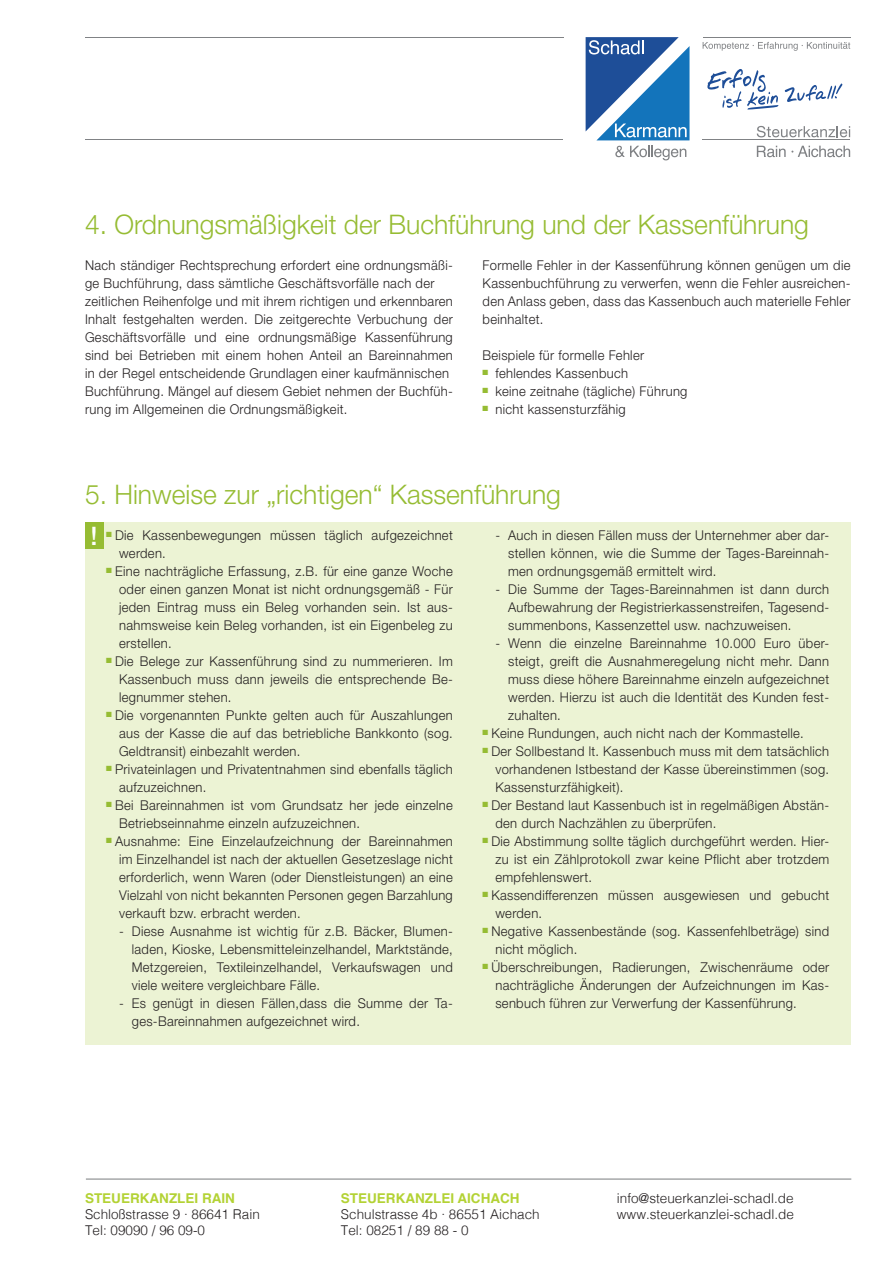
<style>
.page{position:relative;width:893px;height:1263px;background:#fff}
.page>*{position:absolute;margin:0;border:0;box-sizing:border-box;transform-origin:0 0}
.t1{font:300 27px "Helvetica Neue";color:#96bc33}
.t2{font:500 25.5px "Helvetica Neue";color:#fff}
.t3{font:300 13.5px/18px "Helvetica Neue";letter-spacing:.025em;color:#231f20;text-align:justify;scale:.96 1}
.t4{font:300 13.5px/16.2px "Helvetica";color:#231f20}
.t5{font:700 13.5px "Helvetica";color:#b3d234}
</style>
<div class="page">
<hr style="left:702px;top:139px;width:148px;height:1px;background:#808285">
<hr style="left:85px;top:139px;width:477px;height:1px;background:#808285">
<svg style="left:586px;top:37px;width:103px;height:103px"></svg>
<svg style="left:615px;top:146px;width:71px;height:14px"></svg>
<hr style="left:702px;top:37px;width:148px;height:1px;background:#808285">
<hr style="left:85px;top:37px;width:478px;height:1px;background:#808285">
<svg style="left:757px;top:146px;width:93px;height:11px"></svg>
<svg style="left:785px;top:83px;width:57px;height:19px"></svg>
<svg style="left:707px;top:69px;width:71px;height:41px"></svg>
<svg style="left:703px;top:42px;width:147px;height:9px"></svg>
<svg style="left:757px;top:126px;width:93px;height:11px"></svg>
<hr style="left:86px;top:1178px;width:765px;height:1px;background:#808285">
<div style="left:85px;top:522px;width:765px;height:522px;background:#ecf3d4"></div>
<div style="left:85px;top:522px;width:18px;height:27px;background:#96bc33"></div>
<h1 class="t1" style="left:85px;top:208px;width:725px">4. Ordnungsmäßigkeit der Buchführung und der Kassenführung</h1>
<p class="t3" style="left:85px;top:256px;width:385px;text-align:left">Nach ständiger Rechtsprechung erfordert eine ordnungsmäßi&shy;ge Buchführung, dass sämtliche Geschäftsvorfälle nach der zeitlichen Reihenfolge und mit ihrem richtigen und erkennbaren Inhalt festgehalten werden. Die zeitgerechte Verbuchung der Geschäftsvorfälle und eine ordnungsmäßige Kassenführung sind bei Betrieben mit einem hohen Anteil an Bareinnahmen in der Regel entscheidende Grundlagen einer kaufmännischen Buchführung. Mängel auf diesem Gebiet nehmen der Buchfüh&shy;rung im Allgemeinen die Ordnungsmäßigkeit.</p>
<p class="t3" style="left:483px;top:256px;width:385px">Formelle Fehler in der Kassenführung können genügen um die Kassenbuchführung zu verwerfen, wenn die Fehler ausreichen&shy;den Anlass geben, dass das Kassenbuch auch materielle Fehler beinhaltet.</p>
<p class="t3" style="left:483px;top:346px;width:170px">Beispiele für formelle Fehler</p>
<p class="t3" style="left:483px;top:364px;width:153px"><sup>■</sup> fehlendes Kassenbuch</p>
<p class="t3" style="left:483px;top:382px;width:215px"><sup>■</sup> keine zeitnahe (tägliche) Führung</p>
<p class="t3" style="left:483px;top:400px;width:151px"><sup>■</sup> nicht kassensturzfähig</p>
<h1 class="t1" style="left:85px;top:478px;width:477px">5. Hinweise zur „richtigen“ Kassenführung</h1>
<h2 class="t2" style="left:91px;top:521px;width:9px">!</h2>
<p class="t3" style="left:119px;top:526px;width:349px;text-indent:-13px"><sup>■</sup> Die Kassenbewegungen müssen täglich aufgezeichnet werden.</p>
<p class="t3" style="left:119px;top:562px;width:349px;text-indent:-13px"><sup>■</sup> Eine nachträgliche Erfassung, z.B. für eine ganze Woche oder einen ganzen Monat ist nicht ordnungsgemäß - Für jeden Eintrag muss ein Beleg vorhanden sein. Ist aus&shy;nahmsweise kein Beleg vorhanden, ist ein Eigenbeleg zu erstellen.</p>
<p class="t3" style="left:119px;top:652px;width:349px;text-indent:-13px"><sup>■</sup> Die Belege zur Kassenführung sind zu nummerieren. Im Kassenbuch muss dann jeweils die entsprechende Be&shy;legnummer stehen.</p>
<p class="t3" style="left:119px;top:706px;width:349px;text-indent:-13px"><sup>■</sup> Die vorgenannten Punkte gelten auch für Auszahlungen aus der Kasse die auf das betriebliche Bankkonto (sog.<br>Geldtransit) einbezahlt werden.</p>
<p class="t3" style="left:119px;top:760px;width:349px;text-indent:-13px"><sup>■</sup> Privateinlagen und Privatentnahmen sind ebenfalls täglich aufzuzeichnen.</p>
<p class="t3" style="left:119px;top:796px;width:349px;text-indent:-13px"><sup>■</sup> Bei Bareinnahmen ist vom Grundsatz her jede einzelne<br>Betriebseinnahme einzeln aufzuzeichnen.</p>
<p class="t3" style="left:119px;top:832px;width:349px;text-indent:-13px"><sup>■</sup> Ausnahme: Eine Einzelaufzeichnung der Bareinnahmen im Einzelhandel ist nach der aktuellen Gesetzeslage nicht erforderlich, wenn Waren (oder Dienstleistungen) an eine Vielzahl von nicht bekannten Personen gegen Barzahlung verkauft bzw. erbracht werden.</p>
<p class="t3" style="left:132px;top:922px;width:336px;text-indent:-13px">- Diese Ausnahme ist wichtig für z.B. Bäcker, Blumen&shy;laden, Kioske, Lebensmitteleinzelhandel, Marktstände, Metzgereien, Textileinzelhandel, Verkaufswagen und viele weitere vergleichbare Fälle.</p>
<p class="t3" style="left:132px;top:994px;width:336px;text-indent:-13px">- Es genügt in diesen Fällen,dass die Summe der Ta&shy;ges-Bareinnahmen aufgezeichnet wird.</p>
<p class="t3" style="left:508px;top:526px;width:336px;text-indent:-13px">- Auch in diesen Fällen muss der Unternehmer aber dar&shy;stellen können, wie die Summe der Tages-Bareinnah&shy;men ordnungsgemäß ermittelt wird.</p>
<p class="t3" style="left:508px;top:580px;width:336px;text-indent:-13px">- Die Summe der Tages-Bareinnahmen ist dann durch Aufbewahrung der Registrierkassenstreifen, Tagesend&shy;summenbons, Kassenzettel usw. nachzuweisen.</p>
<p class="t3" style="left:508px;top:634px;width:336px;text-indent:-13px">- Wenn die einzelne Bareinnahme 10.000 Euro über&shy;steigt, greift die Ausnahmeregelung nicht mehr. Dann muss diese höhere Bareinnahme einzeln aufgezeichnet werden. Hierzu ist auch die Identität des Kunden fest&shy;zuhalten.</p>
<p class="t3" style="left:483px;top:724px;width:336px"><sup>■</sup> Keine Rundungen, auch nicht nach der Kommastelle.</p>
<p class="t3" style="left:495px;top:742px;width:349px;text-indent:-13px"><sup>■</sup> Der Sollbestand lt. Kassenbuch muss mit dem tatsächlich vorhandenen Istbestand der Kasse übereinstimmen (sog.<br>Kassensturzfähigkeit).</p>
<p class="t3" style="left:495px;top:796px;width:349px;text-indent:-13px"><sup>■</sup> Der Bestand laut Kassenbuch ist in regelmäßigen Abstän&shy;den durch Nachzählen zu überprüfen.</p>
<p class="t3" style="left:495px;top:832px;width:349px;text-indent:-13px"><sup>■</sup> Die Abstimmung sollte täglich durchgeführt werden. Hier&shy;zu ist ein Zählprotokoll zwar keine Pflicht aber trotzdem empfehlenswert.</p>
<p class="t3" style="left:495px;top:886px;width:349px;text-indent:-13px"><sup>■</sup> Kassendifferenzen müssen ausgewiesen und gebucht werden.</p>
<p class="t3" style="left:495px;top:922px;width:349px;text-indent:-13px"><sup>■</sup> Negative Kassenbestände (sog. Kassenfehlbeträge) sind nicht möglich.</p>
<p class="t3" style="left:495px;top:958px;width:349px;text-indent:-13px"><sup>■</sup> Überschreibungen, Radierungen, Zwischenräume oder nachträgliche Änderungen der Aufzeichnungen im Kas&shy;senbuch führen zur Verwerfung der Kassenführung.</p>
<p class="t5" style="left:85px;top:1187px;width:151px">STEUERKANZLEI RAIN</p>
<p class="t4" style="left:85px;top:1205px;width:176px">Schloßstrasse 9 · 86641 Rain<br>Tel: 09090 / 96 09-0</p>
<p class="t5" style="left:341px;top:1187px;width:180px">STEUERKANZLEI AICHACH</p>
<p class="t4" style="left:341px;top:1205px;width:200px">Schulstrasse 4b · 86551 Aichach<br>Tel: 08251 / 89 88 - 0</p>
<p class="t4" style="left:617px;top:1189px;width:179px">info@steuerkanzlei-schadl.de www.steuerkanzlei-schadl.de</p>
</div>
